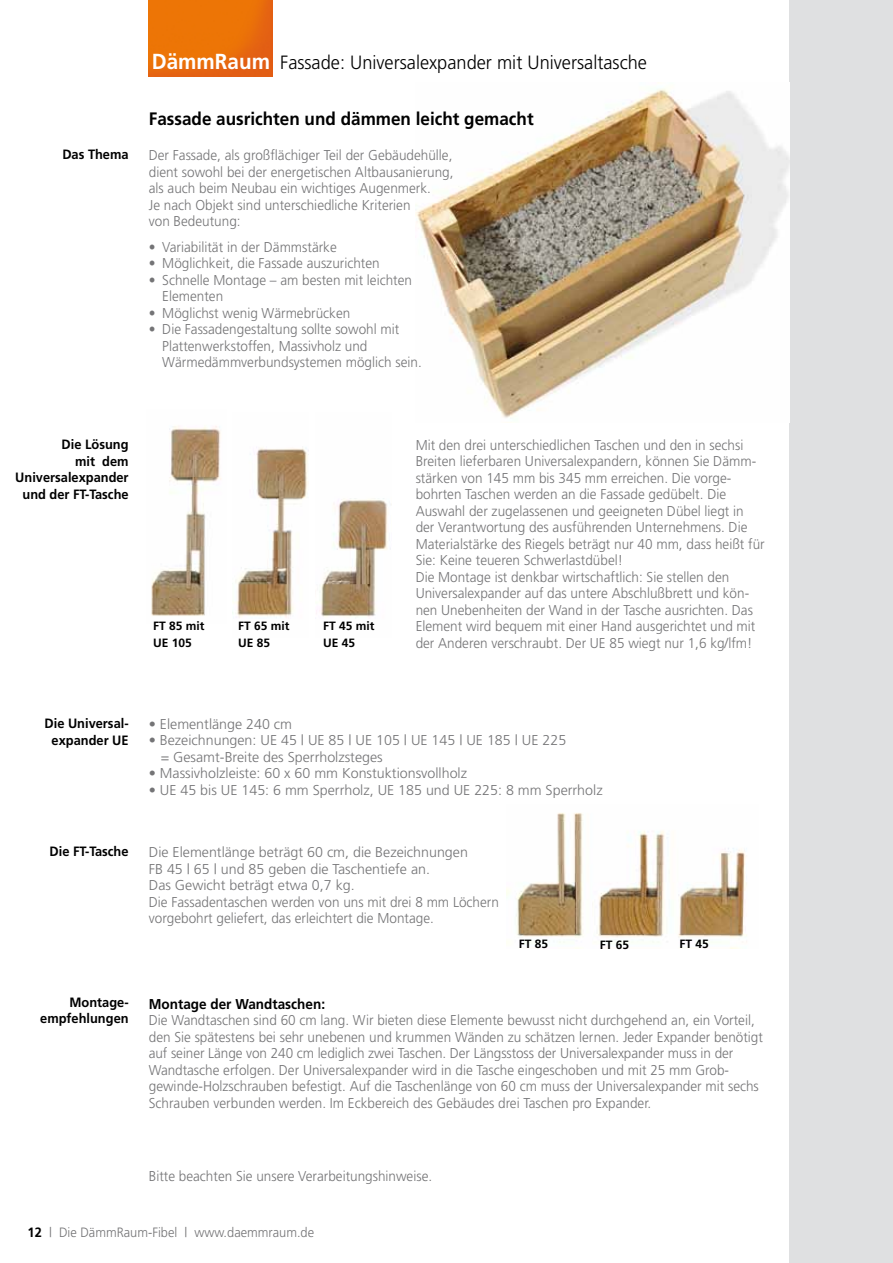
<style>
.page{position:relative;width:893px;height:1263px;background:#fff}
.page>*{position:absolute;margin:0;border:0;box-sizing:border-box;transform-origin:0 0}
.t1{font:300 19.2px "Frutiger";color:#000;scale:.95 1}
.t2{font:700 18px "Frutiger";color:#000;scale:.95 1}
.t3{font:300 14.25px/16.5px "Frutiger";color:#747476;scale:.95 1}
.t4{font:300 14.25px/16.5px "Frutiger";color:#747476}
.t5{font:700 14.25px "Frutiger";color:#000;scale:.95 1}
.t6{font:700 13.5px/16.5px "Frutiger";color:#000;text-align:right;scale:.95 1}
.t7{font:300 13.5px "Frutiger";color:#747476;scale:.95 1}
.t8{font:700 12px/16.5px "Frutiger";color:#000}
.s1{font-weight:700;font-size:21.75px;color:#fff}
.s2{font-weight:700;color:#000}
</style>
<div class="page">
<div style="left:789px;top:0;width:104px;height:1263px;background:#dfe0e1"></div>
<img style="left:149px;top:0;width:123px;height:77px">
<img style="left:506px;top:813px;width:241px;height:135px">
<img style="left:415px;top:88px;width:374px;height:330px">
<img style="left:235px;top:447px;width:74px;height:171px">
<img style="left:316px;top:498px;width:76px;height:119px">
<img style="left:151px;top:426px;width:70px;height:190px">
<h1 class="t1" style="left:152px;top:52px;width:523px"><span class="s1">DämmRaum</span> Fassade: Universalexpander mit Universaltasche</h1>
<p class="t6" style="left:62px;top:146px;width:71px">Das Thema</p>
<p class="t2" style="left:149px;top:108px;width:407px">Fassade ausrichten und dämmen leicht gemacht</p>
<p class="t3" style="left:149px;top:147px;width:322px">Der Fassade, als großflächiger Teil der Gebäudehülle, dient sowohl bei der energetischen Altbausanierung, als auch beim Neubau ein wichtiges Augenmerk.<br>Je nach Objekt sind unterschiedliche Kriterien<br>von Bedeutung:</p>
<p class="t3" style="left:149px;top:238px;width:199px">• Variabilität in der Dämmstärke</p>
<p class="t3" style="left:149px;top:255px;width:245px">• Möglichkeit, die Fassade auszurichten</p>
<p class="t3" style="left:162px;top:271px;width:264px;text-indent:-13px">• Schnelle Montage – am besten mit leichten<br>Elementen</p>
<p class="t3" style="left:149px;top:304px;width:214px">• Möglichst wenig Wärmebrücken</p>
<p class="t3" style="left:162px;top:321px;width:275px;text-indent:-13px">• Die Fassadengestaltung sollte sowohl mit<br>Plattenwerkstoffen, Massivholz und<br>Wärmedämmverbundsystemen möglich sein.</p>
<p class="t6" style="left:15px;top:436px;width:121px">Die Lösung<br>mit dem<br>Universalexpander und der FT-Tasche</p>
<p class="t8" style="left:153px;top:618px;width:53px">FT 85 mit<br>UE 105</p>
<p class="t8" style="left:238px;top:618px;width:53px">FT 65 mit<br>UE 85</p>
<p class="t8" style="left:323px;top:618px;width:53px">FT 45 mit<br>UE 45</p>
<p class="t3" style="left:416px;top:437px;width:369px">Mit den drei unterschiedlichen Taschen und den in sechsi Breiten lieferbaren Universalexpandern, können Sie Dämm&shy;stärken von 145 mm bis 345 mm erreichen. Die vorge&shy;bohrten Taschen werden an die Fassade gedübelt. Die Auswahl der zugelassenen und geeigneten Dübel liegt in der Verantwortung des ausführenden Unternehmens. Die Materialstärke des Riegels beträgt nur 40 mm, dass heißt für Sie: Keine teueren Schwerlastdübel!<br>Die Montage ist denkbar wirtschaftlich: Sie stellen den Universalexpander auf das untere Abschlußbrett und kön&shy;nen Unebenheiten der Wand in der Tasche ausrichten. Das Element wird bequem mit einer Hand ausgerichtet und mit der Anderen verschraubt. Der UE 85 wiegt nur 1,6 kg/lfm!</p>
<p class="t6" style="left:45px;top:715px;width:90px;text-align:center">Die Universal&shy;expander UE</p>
<p class="t4" style="left:149px;top:715px;width:145px">• Elementlänge 240 cm</p>
<p class="t4" style="left:161px;top:732px;width:407px;text-indent:-12px">• Bezeichnungen: UE 45 | UE 85 | UE 105 | UE 145 | UE 185 | UE 225 = Gesamt-Breite des Sperrholzsteges</p>
<p class="t4" style="left:149px;top:765px;width:320px">• Massivholzleiste: 60 x 60 mm Konstuktionsvollholz</p>
<p class="t4" style="left:149px;top:781px;width:455px">• UE 45 bis UE 145: 6 mm Sperrholz, UE 185 und UE 225: 8 mm Sperrholz</p>
<p class="t6" style="left:50px;top:843px;width:85px">Die FT-Tasche</p>
<p class="t4" style="left:149px;top:844px;width:352px">Die Elementlänge beträgt 60 cm, die Bezeichnungen<br>FB 45 | 65 | und 85 geben die Taschentiefe an.<br>Das Gewicht beträgt etwa 0,7 kg.<br>Die Fassadentaschen werden von uns mit drei 8 mm Löchern vorgebohrt geliefert, das erleichtert die Montage.</p>
<p class="t8" style="left:519px;top:935px;width:31px">FT 85</p>
<p class="t8" style="left:600px;top:936px;width:31px">FT 65</p>
<p class="t8" style="left:679px;top:935px;width:31px">FT 45</p>
<p class="t6" style="left:40px;top:994px;width:95px">Montage&shy;empfehlungen</p>
<p class="t5" style="left:149px;top:995px;width:187px">Montage der Wandtaschen:</p>
<p class="t3" style="left:149px;top:1012px;width:648px">Die Wandtaschen sind 60 cm lang. Wir bieten diese Elemente bewusst nicht durchgehend an, ein Vorteil, den Sie spätestens bei sehr unebenen und krummen Wänden zu schätzen lernen. Jeder Expander benötigt auf seiner Länge von 240 cm lediglich zwei Taschen. Der Längsstoss der Universalexpander muss in der Wandtasche erfolgen. Der Universalexpander wird in die Tasche eingeschoben und mit 25 mm Grob&shy;gewinde-Holzschrauben befestigt. Auf die Taschenlänge von 60 cm muss der Universalexpander mit sechs Schrauben verbunden werden. Im Eckbereich des Gebäudes drei Taschen pro Expander.</p>
<p class="t3" style="left:149px;top:1168px;width:300px">Bitte beachten Sie unsere Verarbeitungshinweise.</p>
<p class="t7" style="left:28px;top:1224px;width:303px"><span class="s2">12</span> | Die DämmRaum-Fibel | www.daemmraum.de</p>
</div>
